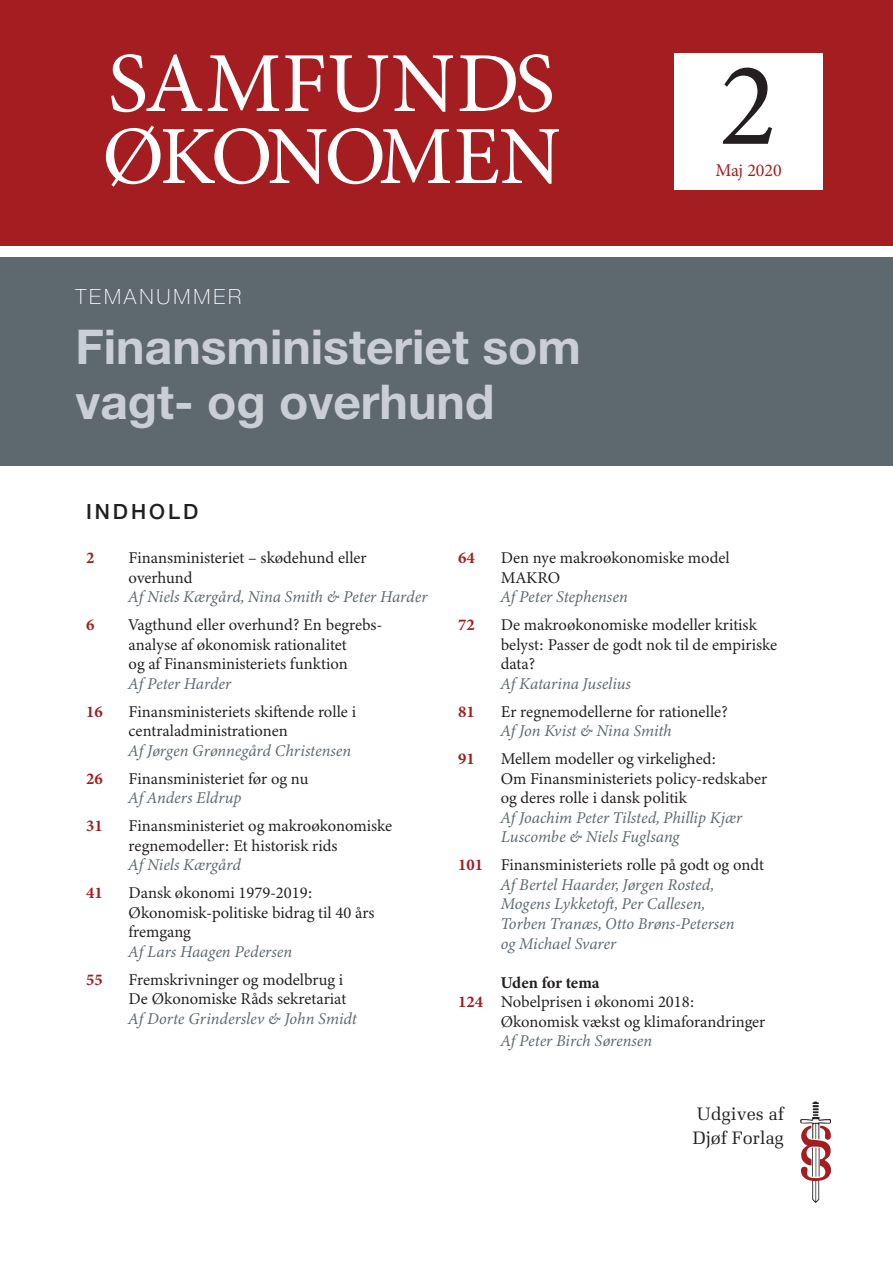
<style>
.page{position:relative;width:893px;height:1263px;background:#fff}
.page>*{position:absolute;margin:0;border:0;box-sizing:border-box;transform-origin:0 0}
.t1{font:120px "Minion Pro";color:#231f20}
.t2{font:85.5px "Minion Pro";color:#fff}
.t3{font:82.8px "Minion Pro";letter-spacing:-.05em;color:#fff}
.t4{font:700 48px/55.5px "Helvetica Neue LT Std";color:#c9cfd4}
.t5{font:100 21px "Helvetica Neue LT Std";letter-spacing:.14em;color:#fff}
.t6{font:500 21px "Helvetica Neue LT Std";letter-spacing:.14em;color:#231f20}
.t7{font:18px/24px "Melior";color:#231f20}
.t8{font:18px "Minion Pro";color:#a41d20}
.t9{font:16.5px/19.5px "Minion 3";color:#231f20}
.t10{font:italic 16.5px/19.5px "Minion 3";color:#5e696f}
.t11{font:700 16.5px "Minion 3";color:#a41d20}
.t12{font:700 16.5px "Minion 3";color:#231f20}
.s1{font-weight:700;font-style:normal;color:#a41d20}
.s2{font-style:normal;color:#231f20}
.s3{font-weight:700;color:#a41d20}
</style>
<div class="page">
<div style="left:0;top:257px;width:893px;height:209px;background:#5e696f"></div>
<div style="left:0;top:0;width:893px;height:246px;background:#a41d20"></div>
<div style="left:674px;top:53px;width:148px;height:136px;background:#fff"></div>
<svg style="left:800px;top:1101px;width:31px;height:102px"></svg>
<h2 class="t2" style="left:108px;top:26px;width:449px">SAMFUNDS</h2>
<h3 class="t3" style="left:102px;top:101px;width:461px">ØKONOMEN</h3>
<p class="t5" style="left:75px;top:285px;width:167px">TEMANUMMER</p>
<h3 class="t4" style="left:75px;top:318px;width:507px">Finansministeriet som vagt- og overhund</h3>
<h1 class="t1" style="left:719px;top:25px;width:59px">2</h1>
<p class="t8" style="left:715px;top:158px;width:68px">Maj 2020</p>
<p class="t6" style="left:86px;top:499px;width:114px">INDHOLD</p>
<p class="t11" style="left:86px;top:546px;width:10px">2</p>
<p class="t9" style="left:129px;top:548px;width:240px">Finansministeriet – skødehund eller overhund</p>
<p class="t10" style="left:129px;top:587px;width:300px">Af Niels Kærgård, Nina Smith &amp; Peter Harder</p>
<p class="t11" style="left:86px;top:613px;width:10px">6</p>
<p class="t9" style="left:129px;top:615px;width:255px">Vagthund eller overhund? En begrebs&shy;analyse af økonomisk rationalitet<br>og af Finansministeriets funktion</p>
<p class="t10" style="left:129px;top:674px;width:104px">Af Peter Harder</p>
<p class="t11" style="left:86px;top:700px;width:18px">16</p>
<p class="t9" style="left:129px;top:702px;width:229px">Finansministeriets skiftende rolle i centraladministrationen</p>
<p class="t10" style="left:129px;top:741px;width:224px">Af Jørgen Grønnegård Christensen</p>
<p class="t11" style="left:86px;top:767px;width:18px">26</p>
<p class="t9" style="left:129px;top:769px;width:181px">Finansministeriet før og nu</p>
<p class="t10" style="left:129px;top:788px;width:114px">Af Anders Eldrup</p>
<p class="t11" style="left:86px;top:814px;width:18px">31</p>
<p class="t9" style="left:129px;top:816px;width:265px">Finansministeriet og makroøkonomiske regnemodeller: Et historisk rids</p>
<p class="t10" style="left:129px;top:855px;width:114px">Af Niels Kærgård</p>
<p class="t11" style="left:86px;top:881px;width:18px">41</p>
<p class="t9" style="left:129px;top:883px;width:247px">Dansk økonomi 1979-2019:<br>Økonomisk-politiske bidrag til 40 års fremgang</p>
<p class="t10" style="left:129px;top:942px;width:165px">Af Lars Haagen Pedersen</p>
<p class="t11" style="left:86px;top:968px;width:18px">55</p>
<p class="t9" style="left:129px;top:970px;width:219px">Fremskrivninger og modelbrug i<br>De Økonomiske Råds sekretariat</p>
<p class="t10" style="left:129px;top:1009px;width:230px">Af Dorte Grinderslev &amp; John Smidt</p>
<p class="t11" style="left:458px;top:546px;width:18px">64</p>
<p class="t9" style="left:501px;top:548px;width:230px">Den nye makroøkonomiske model<br>MAKRO</p>
<p class="t10" style="left:501px;top:587px;width:129px">Af Peter Stephensen</p>
<p class="t11" style="left:458px;top:613px;width:18px">72</p>
<p class="t9" style="left:501px;top:615px;width:278px">De makroøkonomiske modeller kritisk belyst: Passer de godt nok til de empiriske data?</p>
<p class="t10" style="left:501px;top:674px;width:132px">Af Katarina Juselius</p>
<p class="t11" style="left:458px;top:700px;width:18px">81</p>
<p class="t9" style="left:501px;top:702px;width:229px">Er regnemodellerne for rationelle?</p>
<p class="t10" style="left:501px;top:721px;width:173px">Af Jon Kvist &amp; Nina Smith</p>
<p class="t11" style="left:458px;top:747px;width:18px">91</p>
<p class="t9" style="left:501px;top:749px;width:268px">Mellem modeller og virkelighed:<br>Om Finansministeriets policy-redskaber og deres rolle i dansk politik</p>
<p class="t10" style="left:501px;top:808px;width:243px">Af Joachim Peter Tilsted, Phillip Kjær<br>Luscombe &amp; Niels Fuglsang</p>
<p class="t10" style="left:501px;top:855px;width:265px;text-indent:-43px"><span class="s1">101</span> <span class="s2">Finansministeriets rolle på godt og ondt </span>Af Bertel Haarder, Jørgen Rosted, Mogens Lykketoft, Per Callesen,<br>Torben Tranæs, Otto Brøns-Petersen<br>og Michael Svarer</p>
<p class="t12" style="left:501px;top:970px;width:100px">Uden for tema</p>
<p class="t9" style="left:458px;top:992px;width:238px"><span class="s3">124</span> Nobelprisen i økonomi 2018:</p>
<p class="t9" style="left:501px;top:1011px;width:266px">Økonomisk vækst og klimaforandringer</p>
<p class="t10" style="left:501px;top:1031px;width:153px">Af Peter Birch Sørensen</p>
<p class="t7" style="left:693px;top:1102px;width:93px">Udgives af<br>Djøf Forlag</p>
</div>
